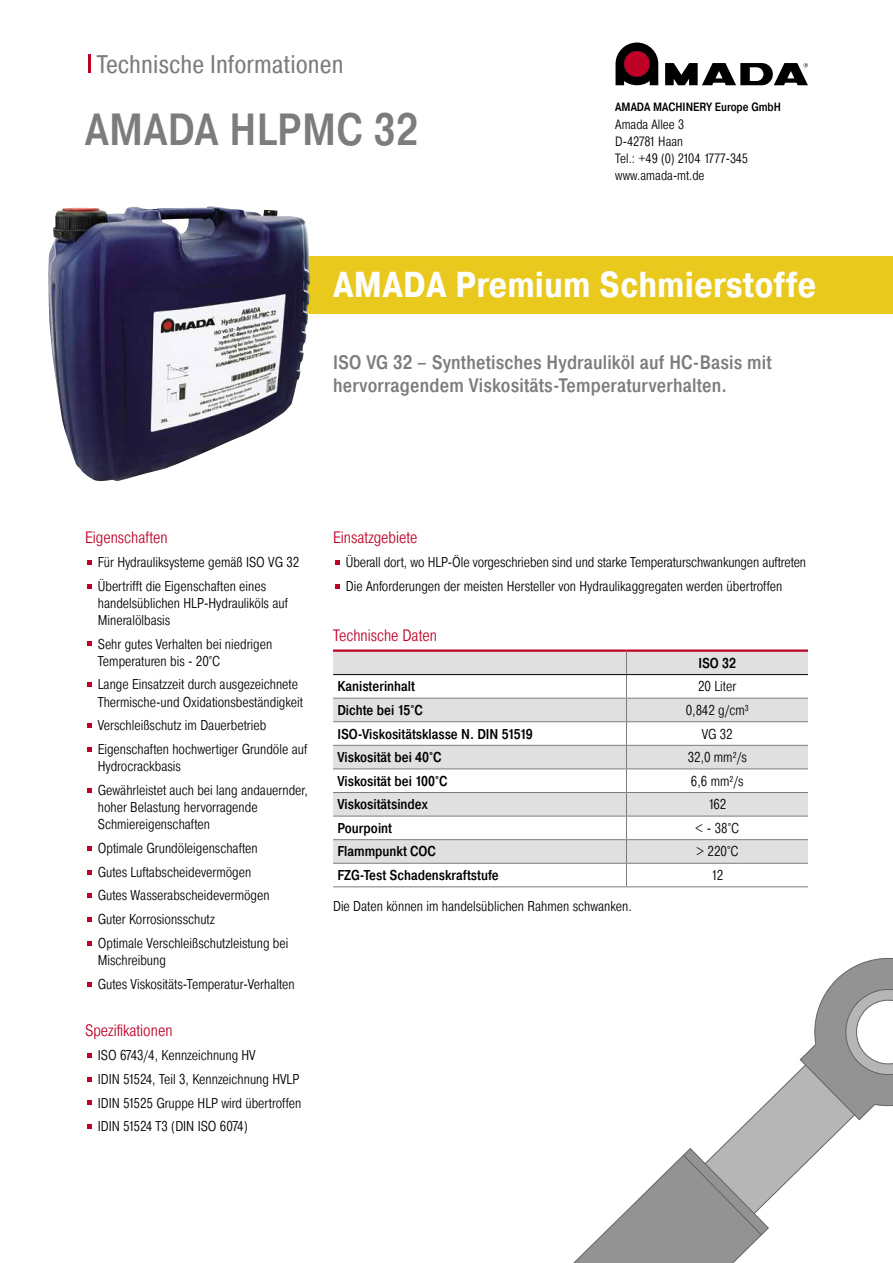
<style>
.page{position:relative;width:893px;height:1263px;background:#fff}
.page>*{position:absolute;margin:0;border:0;box-sizing:border-box;transform-origin:0 0}
.t1{font:500 45px "Pragmatica Cond";letter-spacing:.01em;color:#7c7c7c}
.t2{font:700 36px "Pragmatica Cond";color:#fff}
.t3{font:25.5px "Pragmatica Cond";color:#7c7c7c}
.t4{font:500 19.5px/23.4px "Pragmatica Cond";letter-spacing:.01em;color:#7c7c7c}
.t5{font:300 16.5px "Pragmatica Cond";color:#be0027}
.t6{font:300 14.25px/23.7px "Pragmatica Cond";color:#000}
.t7{font:500 14.25px "Pragmatica Cond";color:#000}
.t8{font:300 13.5px/17.2px "Pragmatica Cond";color:#000}
.t9{font:500 12px "Pragmatica Cond";color:#000}
</style>
<div class="page">
<div style="left:285px;top:256px;width:608px;height:58px;background:#e9c91e"></div>
<svg style="left:573px;top:958px;width:320px;height:305px"></svg>
<hr style="left:88px;top:54px;width:3px;height:19px;background:#be0027">
<svg style="left:87px;top:560px;width:4px;height:5px"></svg>
<svg style="left:87px;top:584px;width:4px;height:4px"></svg>
<svg style="left:87px;top:642px;width:4px;height:4px"></svg>
<svg style="left:87px;top:682px;width:4px;height:5px"></svg>
<svg style="left:87px;top:723px;width:4px;height:5px"></svg>
<svg style="left:87px;top:747px;width:4px;height:5px"></svg>
<svg style="left:87px;top:788px;width:4px;height:5px"></svg>
<svg style="left:87px;top:846px;width:4px;height:5px"></svg>
<svg style="left:87px;top:870px;width:4px;height:4px"></svg>
<svg style="left:87px;top:893px;width:4px;height:5px"></svg>
<svg style="left:87px;top:917px;width:4px;height:5px"></svg>
<svg style="left:87px;top:941px;width:4px;height:5px"></svg>
<svg style="left:87px;top:982px;width:4px;height:4px"></svg>
<svg style="left:87px;top:1053px;width:4px;height:5px"></svg>
<svg style="left:87px;top:1077px;width:4px;height:4px"></svg>
<svg style="left:87px;top:1100px;width:4px;height:5px"></svg>
<svg style="left:87px;top:1124px;width:4px;height:5px"></svg>
<div style="left:333px;top:652px;width:475px;height:22px;background:#e0e0e0"></div>
<svg style="left:333px;top:675px;width:475px;height:188px;fill:#e0e0e0"></svg>
<hr style="left:333px;top:649px;width:293px;height:3px;background:#be0027">
<hr style="left:626px;top:649px;width:182px;height:3px;background:#be0027">
<hr style="left:333px;top:792px;width:293px;height:1px;background:#7c7c7c">
<hr style="left:626px;top:792px;width:182px;height:1px;background:#7c7c7c">
<hr style="left:333px;top:816px;width:293px;height:1px;background:#7c7c7c">
<hr style="left:626px;top:816px;width:182px;height:1px;background:#7c7c7c">
<hr style="left:333px;top:839px;width:293px;height:1px;background:#7c7c7c">
<hr style="left:626px;top:839px;width:182px;height:1px;background:#7c7c7c">
<hr style="left:333px;top:863px;width:293px;height:1px;background:#7c7c7c">
<hr style="left:626px;top:863px;width:182px;height:1px;background:#7c7c7c">
<hr style="left:333px;top:886px;width:293px;height:1px;background:#7c7c7c">
<hr style="left:626px;top:886px;width:182px;height:1px;background:#7c7c7c">
<svg style="left:626px;top:652px;width:1px;height:234px"></svg>
<hr style="left:333px;top:698px;width:293px;height:1px;background:#7c7c7c">
<hr style="left:626px;top:698px;width:182px;height:1px;background:#7c7c7c">
<hr style="left:333px;top:721px;width:293px;height:1px;background:#7c7c7c">
<hr style="left:626px;top:721px;width:182px;height:1px;background:#7c7c7c">
<hr style="left:333px;top:745px;width:293px;height:1px;background:#7c7c7c">
<hr style="left:626px;top:745px;width:182px;height:1px;background:#7c7c7c">
<hr style="left:333px;top:768px;width:293px;height:1px;background:#7c7c7c">
<hr style="left:626px;top:768px;width:182px;height:1px;background:#7c7c7c">
<hr style="left:333px;top:674px;width:293px;height:1px;background:#000">
<hr style="left:626px;top:674px;width:182px;height:1px;background:#000">
<svg style="left:335px;top:560px;width:5px;height:5px"></svg>
<svg style="left:335px;top:584px;width:5px;height:4px"></svg>
<img style="left:48px;top:206px;width:262px;height:275px">
<svg style="left:615px;top:43px;width:43px;height:42px;background:#56202b"></svg>
<svg style="left:665px;top:63px;width:143px;height:22px"></svg>
<h3 class="t3" style="left:97px;top:48px;width:248px">Technische Informationen</h3>
<h1 class="t1" style="left:85px;top:103px;width:334px">AMADA HLPMC 32</h1>
<p class="t9" style="left:615px;top:100px;width:167px">AMADA MACHINERY Europe GmbH</p>
<p class="t8" style="left:615px;top:116px;width:134px">Amada Allee 3<br>D-42781 Haan<br>Tel.: +49 (0) 2104 1777-345 www.amada-mt.de</p>
<h2 class="t2" style="left:333px;top:263px;width:485px">AMADA Premium Schmierstoffe</h2>
<h3 class="t4" style="left:333px;top:351px;width:440px">ISO VG 32 – Synthetisches Hydrauliköl auf HC-Basis mit hervorragendem Viskositäts-Temperaturverhalten.</h3>
<p class="t5" style="left:85px;top:528px;width:84px">Eigenschaften</p>
<p class="t6" style="left:98px;top:550px;width:203px">Für Hydrauliksysteme gemäß ISO VG 32<br>Übertrifft die Eigenschaften eines</p>
<p class="t6" style="left:98px;top:594px;width:192px;line-height:17.1px">handelsüblichen HLP-Hydrauliköls auf<br>Mineralölbasis</p>
<p class="t6" style="left:98px;top:635px;width:176px;line-height:17.1px">Sehr gutes Verhalten bei niedrigen<br>Temperaturen bis - 20°C</p>
<p class="t6" style="left:98px;top:676px;width:207px;line-height:17.1px">Lange Einsatzzeit durch ausgezeichnete<br>Thermische-und Oxidationsbeständigkeit</p>
<p class="t6" style="left:98px;top:714px;width:211px">Verschleißschutz im Dauerbetrieb<br>Eigenschaften hochwertiger Grundöle auf</p>
<p class="t6" style="left:98px;top:754px;width:212px">Hydrocrackbasis<br>Gewährleistet auch bei lang andauernder,</p>
<p class="t6" style="left:98px;top:799px;width:161px;line-height:17.1px">hoher Belastung hervorragende<br>Schmiereigenschaften</p>
<p class="t6" style="left:98px;top:836px;width:192px">Optimale Grundöleigenschaften<br>Gutes Luftabscheidevermögen<br>Gutes Wasserabscheidevermögen<br>Guter Korrosionsschutz<br>Optimale Verschleißschutzleistung bei</p>
<p class="t6" style="left:98px;top:948px;width:199px">Mischreibung<br>Gutes Viskositäts-Temperatur-Verhalten</p>
<p class="t5" style="left:85px;top:1021px;width:89px">Spezifikationen</p>
<p class="t6" style="left:98px;top:1043px;width:205px">ISO 6743/4, Kennzeichnung HV<br>IDIN 51524, Teil 3, Kennzeichnung HVLP IDIN 51525 Gruppe HLP wird übertroffen IDIN 51524 T3 (DIN ISO 6074)</p>
<p class="t5" style="left:333px;top:528px;width:86px">Einsatzgebiete</p>
<p class="t6" style="left:346px;top:550px;width:462px">Überall dort, wo HLP-Öle vorgeschrieben sind und starke Temperaturschwankungen auftreten<br>Die Anforderungen der meisten Hersteller von Hydraulikaggregaten werden übertroffen</p>
<p class="t5" style="left:333px;top:625px;width:105px">Technische Daten</p>
<p class="t7" style="left:698px;top:654px;width:39px">ISO 32</p>
<p class="t7" style="left:337px;top:678px;width:79px">Kanisterinhalt</p>
<p class="t6" style="left:698px;top:675px;width:40px">20 Liter</p>
<p class="t7" style="left:337px;top:702px;width:87px">Dichte bei 15°C</p>
<p class="t6" style="left:686px;top:698px;width:64px">0,842 g/cm³</p>
<p class="t7" style="left:337px;top:725px;width:197px">ISO-Viskositätsklasse N. DIN 51519</p>
<p class="t6" style="left:702px;top:722px;width:33px">VG 32</p>
<p class="t7" style="left:337px;top:749px;width:106px">Viskosität bei 40°C</p>
<p class="t6" style="left:688px;top:745px;width:61px">32,0 mm²/s</p>
<p class="t7" style="left:337px;top:772px;width:112px">Viskosität bei 100°C</p>
<p class="t6" style="left:691px;top:769px;width:54px">6,6 mm²/s</p>
<p class="t7" style="left:337px;top:796px;width:92px">Viskositätsindex</p>
<p class="t6" style="left:708px;top:793px;width:20px">162</p>
<p class="t7" style="left:337px;top:819px;width:56px">Pourpoint</p>
<p class="t6" style="left:695px;top:816px;width:45px">&lt; - 38°C</p>
<p class="t7" style="left:337px;top:843px;width:100px">Flammpunkt COC</p>
<p class="t6" style="left:696px;top:840px;width:44px">&gt; 220°C</p>
<p class="t7" style="left:337px;top:867px;width:163px">FZG-Test Schadenskraftstufe</p>
<p class="t6" style="left:711px;top:863px;width:13px">12</p>
<p class="t6" style="left:333px;top:895px;width:300px">Die Daten können im handelsüblichen Rahmen schwanken.</p>
</div>
